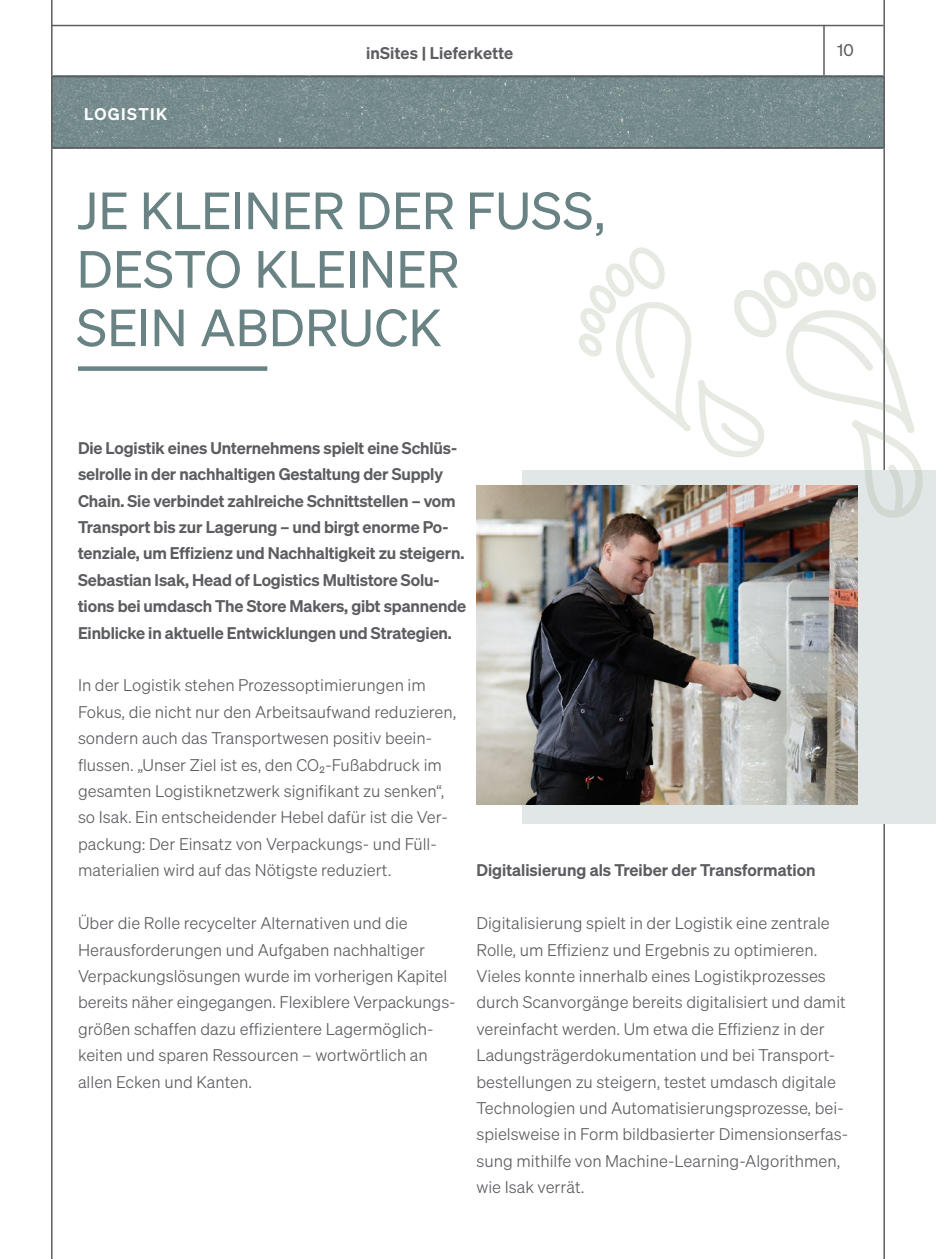
<style>
.page{position:relative;width:936px;height:1259px;background:#fff}
.page>*{position:absolute;margin:0;border:0;box-sizing:border-box;transform-origin:0 0}
.t1{font:51px/58.5px "Sohne Buch";letter-spacing:.005em;color:#698283}
.t2{font:16.5px/26.4px "Sohne Leicht";color:#5c5d61}
.t3{font:600 16.5px/26.4px "Sohne";letter-spacing:-.01em;color:#5c5d61}
.t4{font:600 16.5px "Sohne";letter-spacing:.01em;color:#5c5d61}
.t5{font:600 16.5px "Sohne";letter-spacing:.085em;color:#fff}
.t6{font:16.5px "Sohne Buch";color:#5c5d61}
</style>
<div class="page">
<hr style="left:52px;top:25px;width:831px;height:1px;background:#5c5d61">
<hr style="left:823px;top:25px;width:1px;height:52px;background:#5c5d61">
<hr style="left:51px;top:0;width:2px;height:1259px;background:#5c5d61">
<hr style="left:883px;top:0;width:1px;height:1259px;background:#5c5d61">
<div style="left:522px;top:471px;width:361px;height:353px;background:#e1e6e6"></div>
<div style="left:884px;top:471px;width:51px;height:353px;background:#e1e6e6"></div>
<img style="left:476px;top:485px;width:381px;height:319px">
<svg style="left:574px;top:244px;width:354px;height:278px"></svg>
<img style="left:54px;top:79px;width:827px;height:66px">
<div style="left:51px;top:76px;width:833px;height:72px;border:2px solid #5c5d61"></div>
<div style="left:78px;top:366px;width:189px;height:5px;background:#698283"></div>
<p class="t5" style="left:84px;top:103px;width:84px">LOGISTIK</p>
<p class="t4" style="left:366px;top:43px;width:149px">inSites | Lieferkette</p>
<p class="t6" style="left:837px;top:41px;width:18px">10</p>
<h1 class="t1" style="left:77px;top:181px;width:530px">JE KLEINER DER FUSS,<br>DESTO KLEINER<br>SEIN ABDRUCK</h1>
<p class="t3" style="left:78px;top:434px;width:390px">Die Logistik eines Unternehmens spielt eine Schlüs&shy;selrolle in der nachhaltigen Gestaltung der Supply Chain. Sie verbindet zahlreiche Schnittstellen – vom Transport bis zur Lagerung – und birgt enorme Po&shy;tenziale, um Effizienz und Nachhaltigkeit zu steigern.<br>Sebastian Isak, Head of Logistics Multistore Solu&shy;tions bei umdasch The Store Makers, gibt spannende Einblicke in aktuelle Entwicklungen und Strategien.</p>
<p class="t2" style="left:78px;top:672px;width:380px">In der Logistik stehen Prozessoptimierungen im Fokus, die nicht nur den Arbeitsaufwand reduzieren, sondern auch das Transportwesen positiv beein&shy;flussen. „Unser Ziel ist es, den CO₂-Fußabdruck im gesamten Logistiknetzwerk signifikant zu senken“, so Isak. Ein entscheidender Hebel dafür ist die Ver&shy;packung: Der Einsatz von Verpackungs- und Füll&shy;materialien wird auf das Nötigste reduziert.</p>
<p class="t2" style="left:78px;top:910px;width:377px">Über die Rolle recycelter Alternativen und die Herausforderungen und Aufgaben nachhaltiger Verpackungslösungen wurde im vorherigen Kapitel bereits näher eingegangen. Flexiblere Verpackungs&shy;größen schaffen dazu effizientere Lagermöglich&shy;keiten und sparen Ressourcen – wortwörtlich an allen Ecken und Kanten.</p>
<p class="t3" style="left:476px;top:856px;width:340px">Digitalisierung als Treiber der Transformation</p>
<p class="t2" style="left:476px;top:910px;width:373px">Digitalisierung spielt in der Logistik eine zentrale Rolle, um Effizienz und Ergebnis zu optimieren.<br>Vieles konnte innerhalb eines Logistikprozesses durch Scanvorgänge bereits digitalisiert und damit vereinfacht werden. Um etwa die Effizienz in der Ladungsträgerdokumentation und bei Transport&shy;bestellungen zu steigern, testet umdasch digitale Technologien und Automatisierungsprozesse, bei&shy;spielsweise in Form bildbasierter Dimensionserfas&shy;sung mithilfe von Machine-Learning-Algorithmen, wie Isak verrät.</p>
</div>
